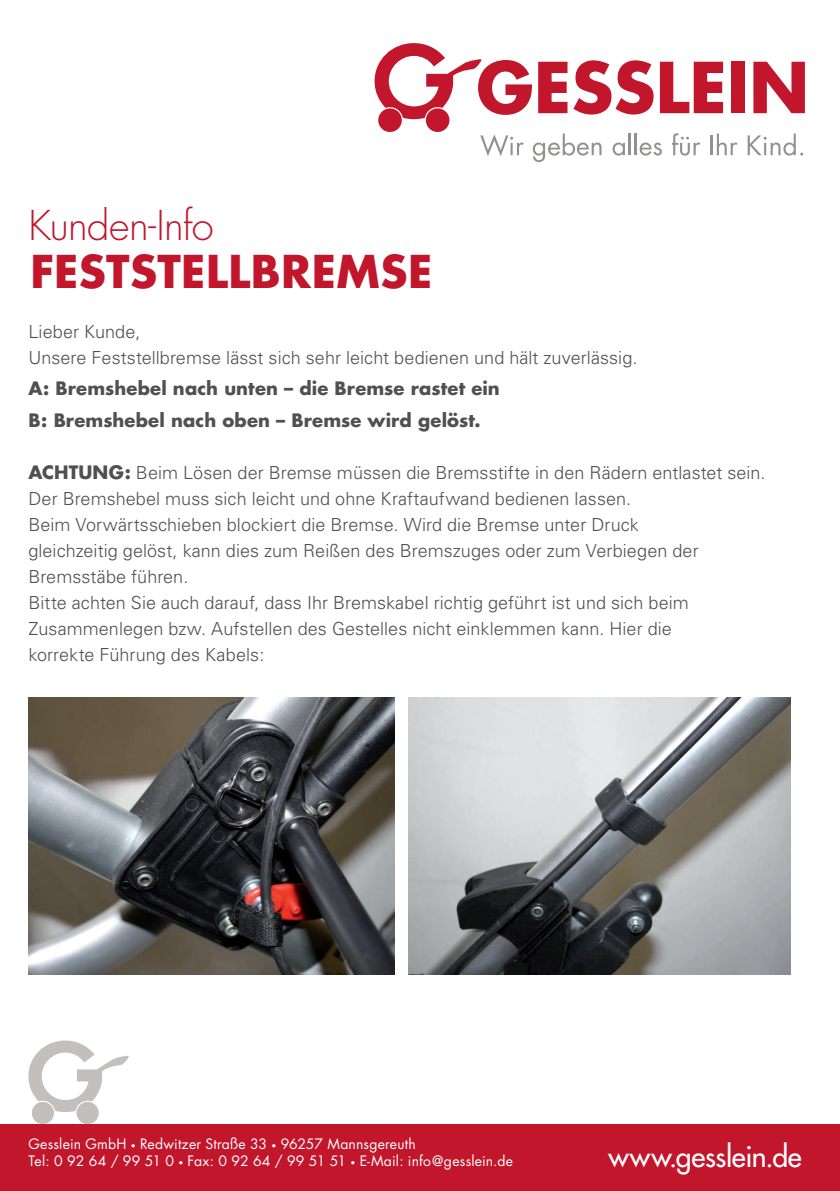
<style>
.page{position:relative;width:840px;height:1191px;background:#fff}
.page>*{position:absolute;margin:0;border:0;box-sizing:border-box;transform-origin:0 0}
.t1{font:700 44px "Futura";letter-spacing:.01em;color:#c1162b}
.t2{font:300 40px "Futura";letter-spacing:-.015em;color:#c1162b}
.t3{font:28.4px "Futura";letter-spacing:-.01em;color:#fff}
.t4{font:300 18px/26px "Univers";letter-spacing:.005em;color:#4f504f}
.t5{font:700 18px/31.6px "Futura";letter-spacing:.01em;color:#4f504f}
.t6{font:14px/16.8px "Futura";letter-spacing:.01em;color:#fff}
.s1{font-family:"Futura";font-weight:700}
.s2{font-family:"Scala Sans Pro"}
</style>
<div class="page">
<svg style="left:538px;top:62px;width:29px;height:51px"></svg>
<svg style="left:573px;top:60px;width:80px;height:55px"></svg>
<svg style="left:659px;top:62px;width:63px;height:51px"></svg>
<div style="left:730px;top:62px;width:14px;height:51px;background:#c1162b"></div>
<svg style="left:753px;top:62px;width:51px;height:51px"></svg>
<svg style="left:480px;top:134px;width:43px;height:22px"></svg>
<svg style="left:532px;top:134px;width:69px;height:28px"></svg>
<svg style="left:612px;top:142px;width:12px;height:14px"></svg>
<hr style="left:628px;top:134px;width:2px;height:21px;background:#92918f">
<hr style="left:634px;top:134px;width:2px;height:21px;background:#92918f">
<svg style="left:639px;top:142px;width:22px;height:14px"></svg>
<svg style="left:672px;top:133px;width:28px;height:23px"></svg>
<hr style="left:710px;top:135px;width:2px;height:20px;background:#92918f">
<svg style="left:716px;top:134px;width:21px;height:21px"></svg>
<svg style="left:747px;top:134px;width:55px;height:22px"></svg>
<svg style="left:374px;top:43px;width:157px;height:76px"></svg>
<div style="left:378px;top:108px;width:23px;height:24px;background:#c1162b;border-radius:50%"></div>
<div style="left:425px;top:108px;width:24px;height:24px;background:#c1162b;border-radius:50%"></div>
<div style="left:0;top:1124px;width:839px;height:67px;background:#c1162b"></div>
<svg style="left:28px;top:1040px;width:101px;height:72px"></svg>
<div style="left:32px;top:1102px;width:22px;height:22px;background:#c3bfbd;border-radius:50%"></div>
<div style="left:76px;top:1102px;width:23px;height:22px;background:#c3bfbd;border-radius:50%"></div>
<img style="left:28px;top:697px;width:366px;height:277px">
<img style="left:408px;top:697px;width:381px;height:277px">
<h2 class="t2" style="left:28px;top:201px;width:187px">Kunden-Info</h2>
<h1 class="t1" style="left:30px;top:242px;width:403px">Feststellbremse</h1>
<p class="t4" style="left:28px;top:318px;width:610px">Lieber Kunde,<br>Unsere Feststellbremse lässt sich sehr leicht bedienen und hält zuverlässig.</p>
<p class="t5" style="left:28px;top:372px;width:472px">A: Bremshebel nach unten – die Bremse rastet ein<br>B: Bremshebel nach oben – Bremse wird gelöst.</p>
<p class="t4" style="left:28px;top:459px;width:738px"><span class="s1">Achtung:</span> Beim Lösen der Bremse müssen die Bremsstifte in den Rädern entlastet sein.<br>Der Bremshebel muss sich leicht und ohne Kraftaufwand bedienen lassen.<br>Beim Vorwärtsschieben blockiert die Bremse. Wird die Bremse unter Druck<br>gleichzeitig gelöst, kann dies zum Reißen des Bremszuges oder zum Verbiegen der Bremsstäbe führen.<br>Bitte achten Sie auch darauf, dass Ihr Bremskabel richtig geführt ist und sich beim Zusammenlegen bzw. Aufstellen des Gestelles nicht einklemmen kann. Hier die<br>korrekte Führung des Kabels:</p>
<p class="t6" style="left:28px;top:1135px;width:486px">Gesslein GmbH <span class="s2">•</span> Redwitzer Straße 33 <span class="s2">•</span> 96257 Mannsgereuth<br>Tel: 0 92 64 / 99 51 0 <span class="s2">•</span> Fax: 0 92 64 / 99 51 51 <span class="s2">•</span> E-Mail: info@gesslein.de</p>
<h3 class="t3" style="left:608px;top:1138px;width:195px">www.gesslein.de</h3>
</div>
